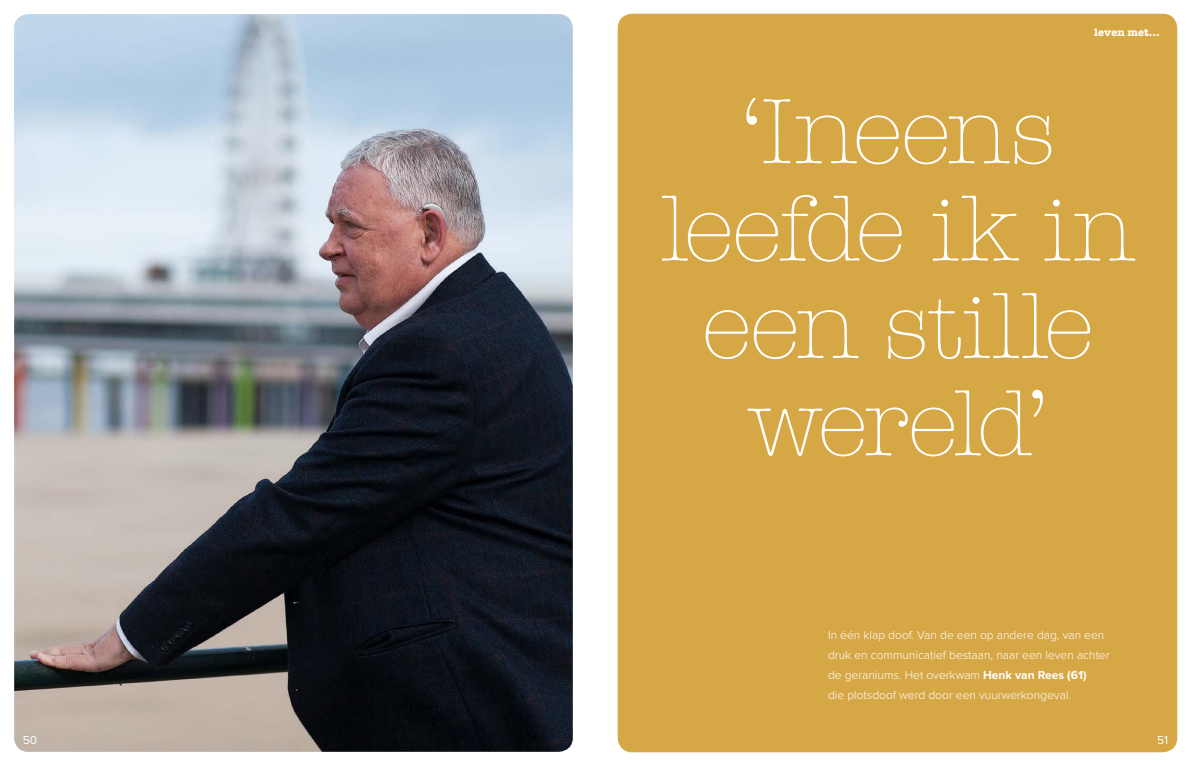
<style>
.page{position:relative;width:1191px;height:766px;background:#fff}
.page>*{position:absolute;margin:0;border:0;box-sizing:border-box;transform-origin:0 0}
.t1{font:300 95px/97.3px "American Typewriter";letter-spacing:-.03em;color:#fff;text-align:center}
.t2{font:300 12px/20px "Proxima Nova";color:#fff}
.t3{font:12px "Proxima Nova";color:#fff}
.t4{font:700 11px "American Typewriter";color:#fff}
.s1{font-weight:700}
</style>
<div class="page">
<img style="left:14px;top:14px;width:559px;height:737px">
<div style="left:618px;top:14px;width:558px;height:737px;background:#d6a745;border-radius:14px"></div>
<p class="t4" style="left:1094px;top:23px;width:67px">leven met...</p>
<h1 class="t1" style="left:661px;top:79px;width:476px">‘Ineens leefde ik in een stille wereld’</h1>
<p class="t2" style="left:828px;top:625px;width:283px">In één klap doof. Van de een op andere dag, van een druk en communicatief bestaan, naar een leven achter de geraniums. Het overkwam <span class="s1">Henk van Rees (61)<br></span>die plotsdoof werd door een vuurwerkongeval.</p>
<p class="t3" style="left:23px;top:734px;width:16px">50</p>
<p class="t3" style="left:1157px;top:734px;width:13px">51</p>
</div>
